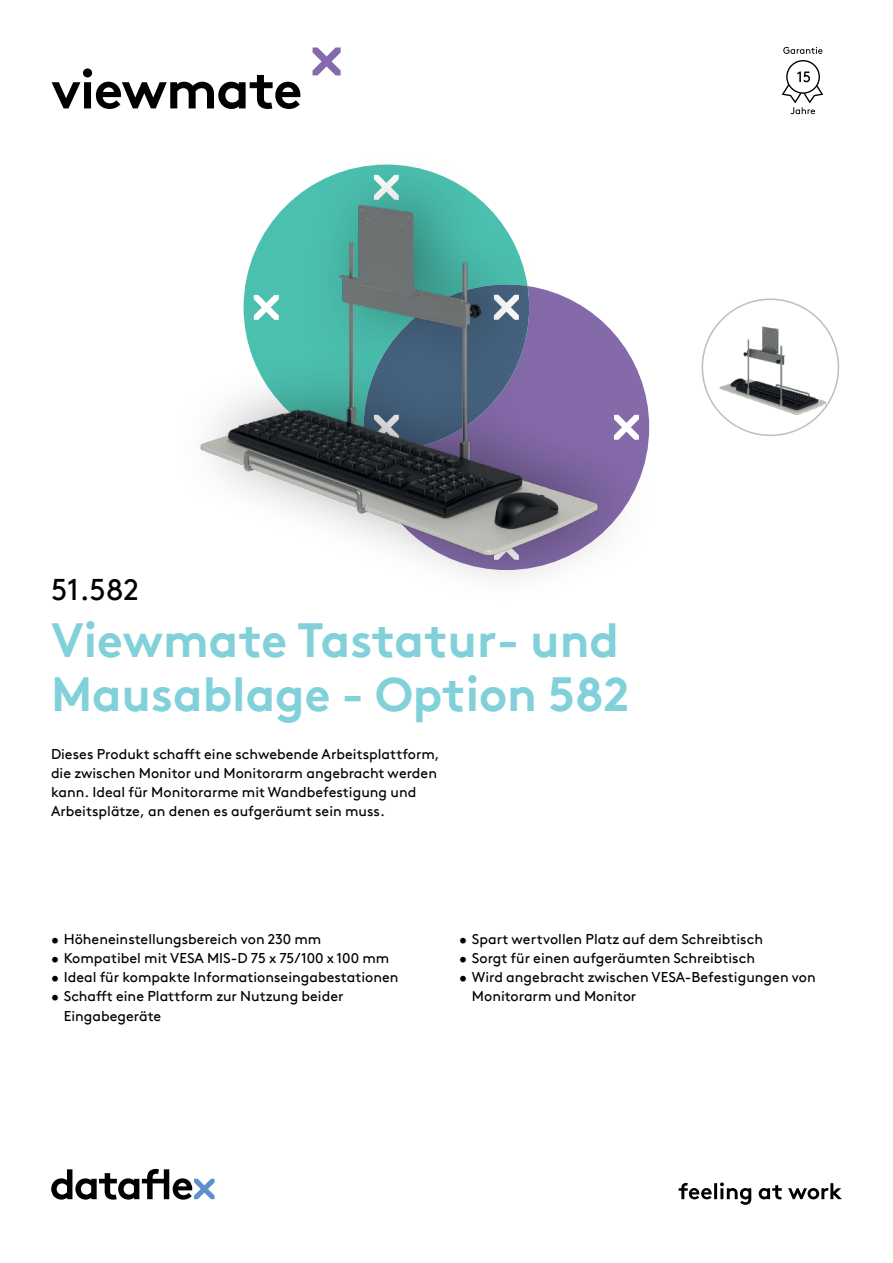
<style>
.page{position:relative;width:893px;height:1263px;background:#fff}
.page>*{position:absolute;margin:0;border:0;box-sizing:border-box;transform-origin:0 0}
.t1{font:700 54px "Brown Pro TT";letter-spacing:-.02em;color:#000}
.t2{font:700 48px/54px "Brown Pro TT";color:#82d1da}
.t3{font:30px "Brown Pro TT";color:#000}
.t4{font:14.25px/19.2px "Brown Pro TT";color:#000}
</style>
<div class="page">
<svg style="left:51px;top:1169px;width:164px;height:30px"></svg>
<svg style="left:679px;top:1182px;width:163px;height:23px"></svg>
<svg style="left:313px;top:47px;width:28px;height:28px"></svg>
<img style="left:702px;top:299px;width:136px;height:136px;border-radius:68px">
<img style="left:200px;top:164px;width:441px;height:414px">
<svg style="left:783px;top:47px;width:39px;height:7px"></svg>
<svg style="left:782px;top:60px;width:41px;height:54px"></svg>
<h1 class="t1" style="left:51px;top:68px;width:253px">viewmate</h1>
<h3 class="t3" style="left:51px;top:578px;width:90px">51.582</h3>
<h2 class="t2" style="left:51px;top:618px;width:580px">Viewmate Tastatur- und<br>Mausablage - Option 582</h2>
<p class="t4" style="left:51px;top:743px;width:390px">Dieses Produkt schafft eine schwebende Arbeitsplattform, die zwischen Monitor und Monitorarm angebracht werden kann. Ideal für Monitorarme mit Wandbefestigung und Arbeitsplätze, an denen es aufgeräumt sein muss.</p>
<p class="t4" style="left:51px;top:931px;width:272px">• Höheneinstellungsbereich von 230 mm</p>
<p class="t4" style="left:51px;top:950px;width:340px">• Kompatibel mit VESA MIS-D 75 x 75/100 x 100 mm</p>
<p class="t4" style="left:51px;top:969px;width:349px">• Ideal für kompakte Informationseingabestationen</p>
<p class="t4" style="left:64px;top:988px;width:281px;text-indent:-13px">• Schafft eine Plattform zur Nutzung beider<br>Eingabegeräte</p>
<p class="t4" style="left:459px;top:931px;width:305px">• Spart wertvollen Platz auf dem Schreibtisch</p>
<p class="t4" style="left:459px;top:950px;width:297px">• Sorgt für einen aufgeräumten Schreibtisch</p>
<p class="t4" style="left:472px;top:969px;width:345px;text-indent:-13px">• Wird angebracht zwischen VESA-Befestigungen von<br>Monitorarm und Monitor</p>
</div>
